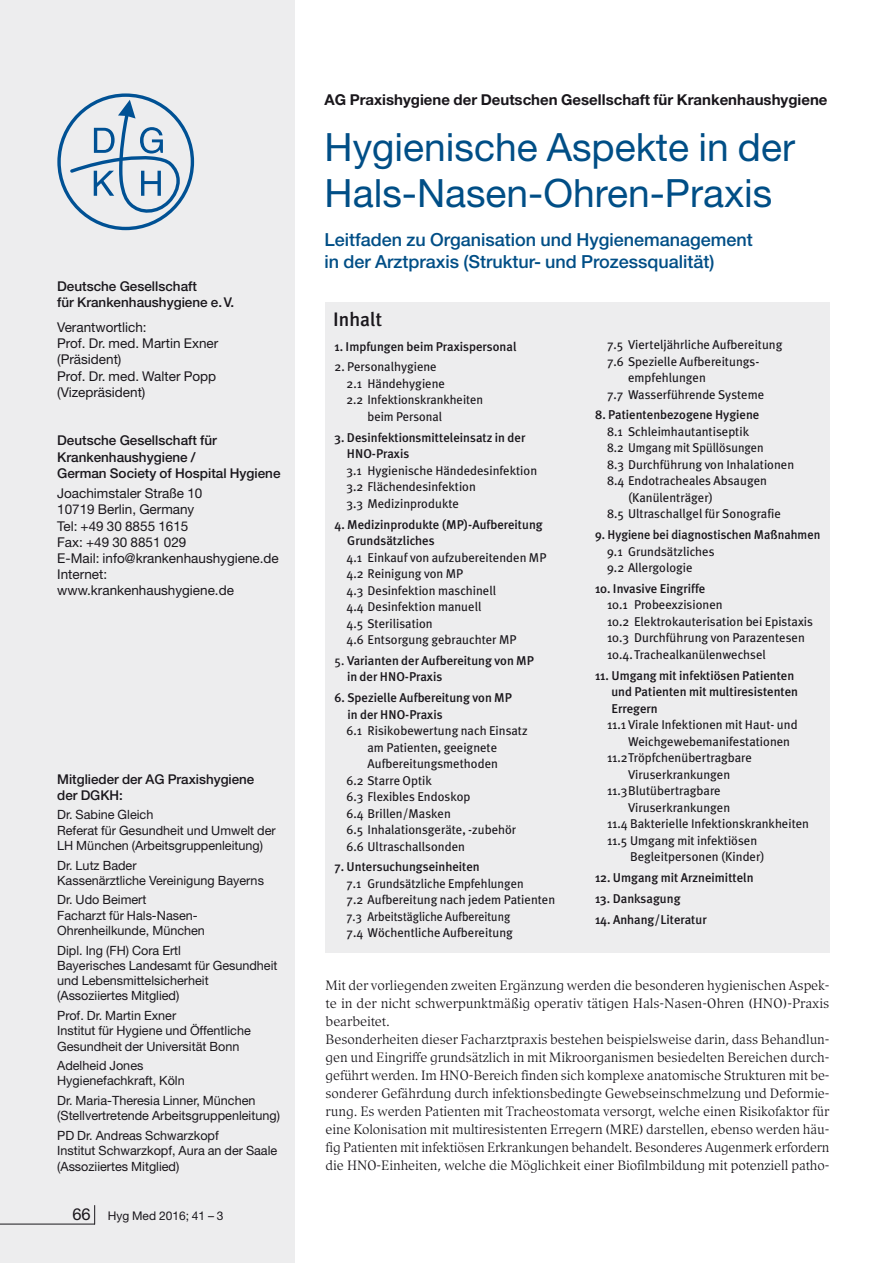
<style>
.page{position:relative;width:893px;height:1263px;background:#fff}
.page>*{position:absolute;margin:0;border:0;box-sizing:border-box;transform-origin:0 0}
.t1{font:39px/46.8px "Helvetica Neue";color:#004e86}
.t2{font:500 19.5px "Meta Plus";letter-spacing:.005em;color:#1a171c}
.t3{font:500 18px/21.6px "Helvetica Neue";color:#004e86}
.t4{font:700 15px "Helvetica Neue";color:#1a171c}
.t5{font:13.5px/18px "Compatil Exquisit LT";letter-spacing:-.01em;color:#1a171c}
.t6{font:13.5px/16.2px "Helvetica Neue";color:#1a171c}
.t7{font:500 13.5px/16.2px "Helvetica Neue";color:#1a171c}
.t8{font:12.75px/16.5px "Meta Plus";color:#1a171c}
.t9{font:12.75px/15.3px "Helvetica Neue";color:#1a171c}
.t10{font:500 12.75px/16.5px "Meta Plus";color:#1a171c}
.t11{font:12.75px "Meta Plus";color:#1a171c;scale:.96 1}
.t12{font:12px "Helvetica Neue";color:#1a171c}
.s1{font-size:16.5px}
.s2{font-weight:400}
</style>
<div class="page">
<div style="left:0;top:0;width:295px;height:1263px;background:#ededee"></div>
<svg style="left:57px;top:93px;width:137px;height:137px"></svg>
<hr style="left:0;top:1224px;width:95px;height:1px;background:#1a171c">
<svg style="left:94px;top:1205px;width:1px;height:19px"></svg>
<div style="left:325px;top:302px;width:504px;height:650px;background:#ededee"></div>
<p class="t7" style="left:57px;top:278px;width:178px">Deutsche Gesellschaft<br>für Krankenhaushygiene e.V.</p>
<p class="t6" style="left:57px;top:319px;width:163px">Verantwortlich:<br>Prof. Dr. med. Martin Exner (Präsident)<br>Prof. Dr. med. Walter Popp (Vizepräsident)</p>
<p class="t7" style="left:57px;top:432px;width:225px">Deutsche Gesellschaft für<br>Krankenhaushygiene /<br>German Society of Hospital Hygiene</p>
<p class="t6" style="left:57px;top:485px;width:223px">Joachimstaler Straße 10<br>10719 Berlin, Germany<br>Tel: +49 30 8855 1615<br>Fax: +49 30 8851 029<br>E-Mail: info@krankenhaushygiene.de<br>Internet: www.krankenhaushygiene.de</p>
<p class="t7" style="left:57px;top:771px;width:199px">Mitglieder der AG Praxishygiene der DGKH:</p>
<p class="t9" style="left:57px;top:807px;width:220px">Dr. Sabine Gleich<br>Referat für Gesundheit und Umwelt der<br>LH München (Arbeitsgruppenleitung)</p>
<p class="t9" style="left:57px;top:857px;width:208px">Dr. Lutz Bader<br>Kassenärztliche Vereinigung Bayerns</p>
<p class="t9" style="left:57px;top:892px;width:149px">Dr. Udo Beimert<br>Facharzt für Hals-Nasen-<br>Ohrenheilkunde, München</p>
<p class="t9" style="left:57px;top:942px;width:222px">Dipl. Ing (FH) Cora Ertl<br>Bayerisches Landesamt für Gesundheit und Lebensmittelsicherheit (Assoziiertes Mitglied)</p>
<p class="t9" style="left:57px;top:1008px;width:195px">Prof. Dr. Martin Exner<br>Institut für Hygiene und Öffentliche<br>Gesundheit der Universität Bonn</p>
<p class="t9" style="left:57px;top:1058px;width:129px">Adelheid Jones<br>Hygienefachkraft, Köln</p>
<p class="t9" style="left:57px;top:1093px;width:224px">Dr. Maria-Theresia Linner, München (Stellvertretende Arbeitsgruppenleitung)</p>
<p class="t9" style="left:57px;top:1127px;width:222px">PD Dr. Andreas Schwarzkopf<br>Institut Schwarzkopf, Aura an der Saale (Assoziiertes Mitglied)</p>
<p class="t12" style="left:72px;top:1208px;width:153px"><span class="s1">66</span> Hyg Med 2016; 41 – 3</p>
<p class="t4" style="left:325px;top:91px;width:504px">AG Praxishygiene der Deutschen Gesellschaft für Krankenhaushygiene</p>
<h1 class="t1" style="left:325px;top:123px;width:472px">Hygienische Aspekte in der<br>Hals-Nasen-Ohren-Praxis</h1>
<h3 class="t3" style="left:325px;top:229px;width:430px">Leitfaden zu Organisation und Hygienemanagement in der Arztpraxis (Struktur- und Prozessqualität)</h3>
<h2 class="t2" style="left:333px;top:308px;width:51px">Inhalt</h2>
<p class="t10" style="left:334px;top:338px;width:184px">1. Impfungen beim Praxispersonal</p>
<p class="t8" style="left:334px;top:359px;width:104px">2. Personalhygiene</p>
<p class="t8" style="left:346px;top:375px;width:100px">2.1 Händehygiene</p>
<p class="t8" style="left:346px;top:392px;width:138px">2.2 Infektionskrankheiten</p>
<p class="t8" style="left:367px;top:408px;width:76px">beim Personal</p>
<p class="t10" style="left:347px;top:429px;width:180px;text-indent:-12px">3. Desinfektionsmitteleinsatz in der<br>HNO-Praxis</p>
<p class="t8" style="left:346px;top:462px;width:192px">3.1 Hygienische Händedesinfektion<br>3.2 Flächendesinfektion<br>3.3 Medizinprodukte</p>
<p class="t10" style="left:347px;top:516px;width:197px;text-indent:-13px">4. Medizinprodukte (MP)-Aufbereitung<br>Grundsätzliches</p>
<p class="t8" style="left:346px;top:549px;width:201px">4.1 Einkauf von aufzubereitenden MP<br>4.2 Reinigung von MP<br>4.3 Desinfektion maschinell<br>4.4 Desinfektion manuell<br>4.5 Sterilisation<br>4.6 Entsorgung gebrauchter MP</p>
<p class="t10" style="left:347px;top:652px;width:189px;text-indent:-13px"><span class="s2">5.</span> Varianten der Aufbereitung von MP in der HNO-Praxis</p>
<p class="t10" style="left:347px;top:689px;width:166px;text-indent:-13px">6. Spezielle Aufbereitung von MP in der HNO-Praxis</p>
<p class="t8" style="left:346px;top:722px;width:183px">6.1 Risikobewertung nach Einsatz</p>
<p class="t8" style="left:367px;top:739px;width:131px">am Patienten, geeignete</p>
<p class="t8" style="left:367px;top:755px;width:132px">Aufbereitungsmethoden</p>
<p class="t8" style="left:346px;top:772px;width:87px">6.2 Starre Optik</p>
<p class="t8" style="left:346px;top:788px;width:125px">6.3 Flexibles Endoskop</p>
<p class="t8" style="left:346px;top:805px;width:106px">6.4 Brillen/Masken</p>
<p class="t8" style="left:346px;top:821px;width:171px">6.5 Inhalationsgeräte, -zubehör</p>
<p class="t8" style="left:346px;top:838px;width:120px">6.6 Ultraschallsonden</p>
<p class="t10" style="left:334px;top:858px;width:147px">7. Untersuchungseinheiten</p>
<p class="t8" style="left:346px;top:875px;width:210px">7.1 Grundsätzliche Empfehlungen<br>7.2 Aufbereitung nach jedem Patienten 7.3 Arbeitstägliche Aufbereitung<br>7.4 Wöchentliche Aufbereitung</p>
<p class="t8" style="left:607px;top:336px;width:177px">7.5 Vierteljährliche Aufbereitung</p>
<p class="t8" style="left:607px;top:353px;width:154px">7.6 Spezielle Aufbereitungs-</p>
<p class="t8" style="left:628px;top:369px;width:79px">empfehlungen</p>
<p class="t8" style="left:607px;top:386px;width:159px">7.7 Wasserführende Systeme</p>
<p class="t10" style="left:595px;top:407px;width:166px">8. Patientenbezogene Hygiene</p>
<p class="t8" style="left:607px;top:423px;width:144px">8.1 Schleimhautantiseptik</p>
<p class="t11" style="left:607px;top:441px;width:165px">8.2 Umgang mit Spüllösungen</p>
<p class="t8" style="left:607px;top:456px;width:189px">8.3 Durchführung von Inhalationen</p>
<p class="t8" style="left:607px;top:473px;width:161px">8.4 Endotracheales Absaugen</p>
<p class="t8" style="left:628px;top:489px;width:86px">(Kanülenträger)</p>
<p class="t8" style="left:607px;top:506px;width:175px">8.5 Ultraschallgel für Sonografie</p>
<p class="t10" style="left:595px;top:526px;width:227px">9. Hygiene bei diagnostischen Maßnahmen</p>
<p class="t8" style="left:607px;top:543px;width:109px">9.1 Grundsätzliches<br>9.2 Allergologie</p>
<p class="t10" style="left:595px;top:580px;width:112px">10. Invasive Eingriffe</p>
<p class="t8" style="left:607px;top:597px;width:207px">10.1 Probeexzisionen<br>10.2 Elektrokauterisation bei Epistaxis 10.3 Durchführung von Parazentesen 10.4.Trachealkanülenwechsel</p>
<p class="t10" style="left:611px;top:667px;width:188px;text-indent:-16px">11. Umgang mit infektiösen Patienten und Patienten mit multiresistenten<br>Erregern</p>
<p class="t8" style="left:607px;top:716px;width:192px">11.1 Virale Infektionen mit Haut- und</p>
<p class="t8" style="left:628px;top:733px;width:164px">Weichgewebemanifestationen</p>
<p class="t8" style="left:607px;top:749px;width:146px">11.2Tröpfchenübertragbare</p>
<p class="t8" style="left:628px;top:766px;width:104px">Viruserkrankungen</p>
<p class="t8" style="left:607px;top:782px;width:115px">11.3Blutübertragbare</p>
<p class="t8" style="left:628px;top:799px;width:104px">Viruserkrankungen</p>
<p class="t8" style="left:607px;top:815px;width:204px">11.4 Bakterielle Infektionskrankheiten</p>
<p class="t8" style="left:607px;top:832px;width:152px">11.5 Umgang mit infektiösen</p>
<p class="t8" style="left:630px;top:848px;width:136px">Begleitpersonen (Kinder)</p>
<p class="t10" style="left:595px;top:869px;width:160px">12. Umgang mit Arzneimitteln</p>
<p class="t10" style="left:595px;top:890px;width:87px">13. Danksagung</p>
<p class="t10" style="left:595px;top:911px;width:113px">14. Anhang/Literatur</p>
<p class="t5" style="left:326px;top:976px;width:505px">Mit der vorliegenden zweiten Ergänzung werden die besonderen hygienischen Aspek&shy;te in der nicht schwerpunktmäßig operativ tätigen Hals-Nasen-Ohren (HNO)-Praxis bearbeitet.<br>Besonderheiten dieser Facharztpraxis bestehen beispielsweise darin, dass Behandlun&shy;gen und Eingriffe grundsätzlich in mit Mikroorganismen besiedelten Bereichen durch&shy;geführt werden. Im HNO-Bereich finden sich komplexe anatomische Strukturen mit be&shy;sonderer Gefährdung durch infektionsbedingte Gewebseinschmelzung und Deformie&shy;rung. Es werden Patienten mit Tracheostomata versorgt, welche einen Risikofaktor für eine Kolonisation mit multiresistenten Erregern (MRE) darstellen, ebenso werden häu&shy;fig Patienten mit infektiösen Erkrankungen behandelt. Besonderes Augenmerk erfordern die HNO-Einheiten, welche die Möglichkeit einer Biofilmbildung mit potenziell patho-</p>
</div>
